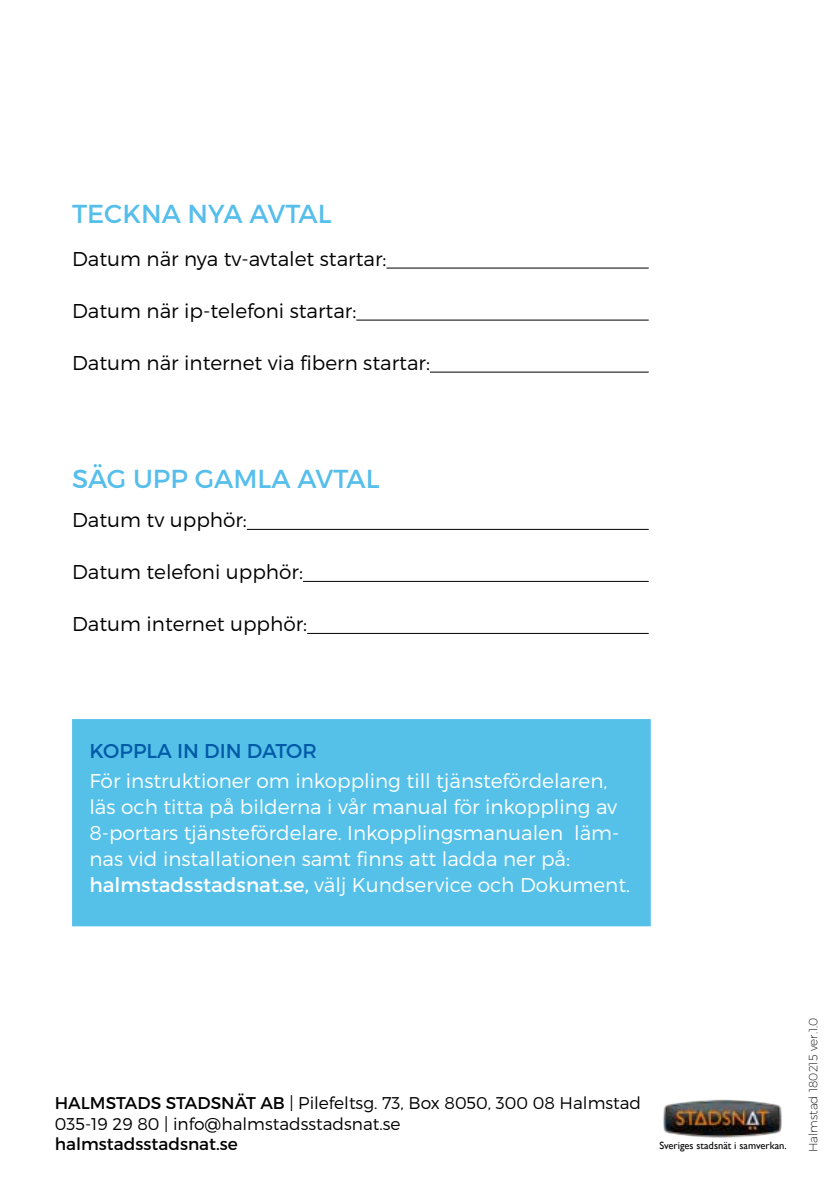
<style>
.page{position:relative;width:840px;height:1191px;background:#fff}
.page>*{position:absolute;margin:0;border:0;box-sizing:border-box;transform-origin:0 0}
.t1{font:26px "Montserrat";color:#56beeb}
.t2{font:300 20px/26px "Montserrat";color:#fff}
.t3{font:300 20px "Montserrat";color:#000}
.t4{font:20px "Montserrat";color:#005aa7}
.t5{font:300 17px/20.4px "Montserrat";color:#000}
.t6{font:17px "Montserrat";color:#000}
.t7{font:200 12px "Montserrat";color:#000}
.t8{font:10.6px "Gill Sans";color:#000}
.s1{font-weight:400}
</style>
<div class="page">
<hr style="left:386px;top:267px;width:262px;height:1px;background:#000">
<hr style="left:356px;top:319px;width:292px;height:1px;background:#000">
<hr style="left:429px;top:371px;width:219px;height:1px;background:#000">
<hr style="left:247px;top:529px;width:401px;height:1px;background:#000">
<hr style="left:303px;top:581px;width:345px;height:1px;background:#000">
<hr style="left:307px;top:633px;width:341px;height:1px;background:#000">
<img style="left:663px;top:1099px;width:119px;height:39px">
<div style="left:72px;top:719px;width:579px;height:208px;background:#55c1e9"></div>
<h1 class="t1" style="left:72px;top:198px;width:261px">TECKNA NYA AVTAL</h1>
<p class="t3" style="left:72px;top:247px;width:316px">Datum när nya tv-avtalet startar:</p>
<p class="t3" style="left:72px;top:299px;width:285px">Datum när ip-telefoni startar:</p>
<p class="t3" style="left:72px;top:351px;width:359px">Datum när internet via fibern startar:</p>
<h1 class="t1" style="left:72px;top:463px;width:309px">SÄG UPP GAMLA AVTAL</h1>
<p class="t3" style="left:72px;top:508px;width:176px">Datum tv upphör:</p>
<p class="t3" style="left:72px;top:560px;width:232px">Datum telefoni upphör:</p>
<p class="t3" style="left:72px;top:612px;width:236px">Datum internet upphör:</p>
<p class="t4" style="left:89px;top:738px;width:229px">KOPPLA IN DIN DATOR</p>
<p class="t2" style="left:89px;top:768px;width:542px">För instruktioner om inkoppling till tjänstefördelaren, läs och titta på bilderna i vår manual för inkoppling av 8-portars tjänstefördelare. Inkopplingsmanualen läm&shy;nas vid installationen samt finns att ladda ner på: <span class="s1">halmstadsstadsnat.se,</span> välj Kundservice och Dokument.</p>
<p class="t5" style="left:55px;top:1092px;width:587px"><span class="s1">HALMSTADS STADSNÄT AB</span> | Pilefeltsg. 73, Box 8050, 300 08 Halmstad<br>035-19 29 80 | info@halmstadsstadsnat.se</p>
<p class="t6" style="left:55px;top:1133px;width:184px">halmstadsstadsnat.se</p>
<p class="t8" style="left:659px;top:1139px;width:129px">Sveriges stadsnät i samverkan.</p>
<p class="t7" style="left:805px;top:1152px;width:136px;rotate:-90deg">Halmstad 180215 ver.1.0</p>
</div>
